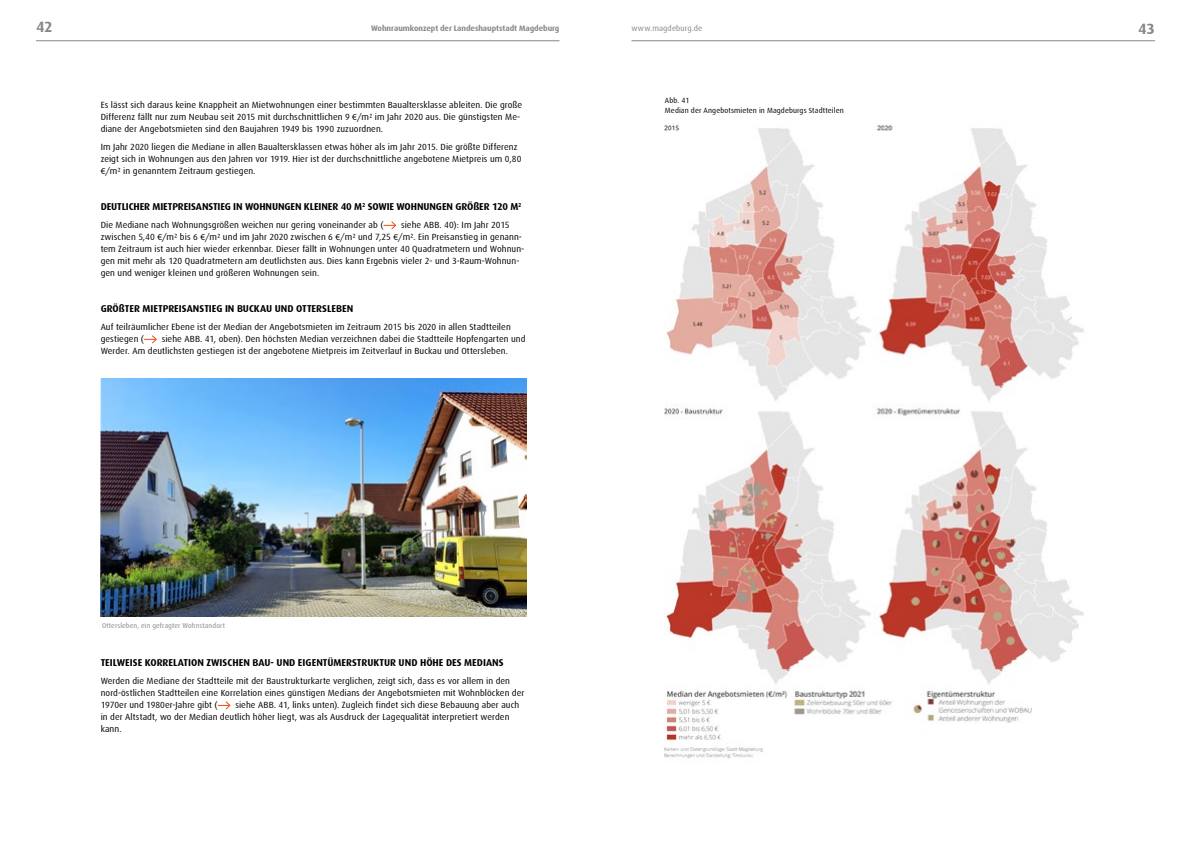
<style>
.page{position:relative;width:1191px;height:842px;background:#fff}
.page>*{position:absolute;margin:0;border:0;box-sizing:border-box;transform-origin:0 0}
.t1{font:700 15px "Dax";color:#878786}
.t2{font:700 10px "Dax";letter-spacing:-.005em;color:#000}
.t3{font:9px/12px "Dax";letter-spacing:.01em;color:#000}
.t4{font:700 8px "Dax";letter-spacing:-.005em;color:#878786}
.t5{font:8px "Dax";letter-spacing:.015em;color:#878786}
.t6{font:7.5px/10px "Dax";letter-spacing:.015em;color:#000}
.t7{font:7px "Dax";letter-spacing:.02em;color:#878786}
.s1{font-family:"Myriad Pro"}
</style>
<div class="page">
<hr style="left:36px;top:41px;width:523px;height:1px;background:#878786">
<hr style="left:631px;top:41px;width:524px;height:1px;background:#878786">
<svg style="left:383px;top:221px;width:13px;height:9px"></svg>
<svg style="left:144px;top:335px;width:13px;height:9px"></svg>
<svg style="left:218px;top:701px;width:13px;height:9px"></svg>
<img style="left:665px;top:125px;width:419px;height:634px">
<img style="left:101px;top:379px;width:425px;height:237px">
<h1 class="t1" style="left:36px;top:18px;width:18px">42</h1>
<p class="t4" style="left:371px;top:23px;width:190px">Wohnraumkonzept der Landeshauptstadt Magdeburg</p>
<p class="t5" style="left:631px;top:23px;width:72px">www.magdeburg.de</p>
<h1 class="t1" style="left:1138px;top:20px;width:18px">43</h1>
<p class="t3" style="left:101px;top:99px;width:423px">Es lässt sich daraus keine Knappheit an Mietwohnungen einer bestimmten Baualtersklasse ableiten. Die große<br>Differenz fällt nur zum Neubau seit 2015 mit durchschnittlichen 9 <span class="s1">€</span>/m² im Jahr 2020 aus. Die günstigsten Me&shy;diane der Angebotsmieten sind den Baujahren 1949 bis 1990 zuzuordnen.</p>
<p class="t3" style="left:101px;top:141px;width:422px">Im Jahr 2020 liegen die Mediane in allen Baualtersklassen etwas höher als im Jahr 2015. Die größte Differenz zeigt sich in Wohnungen aus den Jahren vor 1919. Hier ist der durchschnittliche angebotene Mietpreis um 0,80 <span class="s1">€</span>/m² in genanntem Zeitraum gestiegen.</p>
<p class="t2" style="left:101px;top:201px;width:422px">DEUTLICHER MIETPREISANSTIEG IN WOHNUNGEN KLEINER 40 M<sup>2</sup> SOWIE WOHNUNGEN GRÖßER 120 M<sup>2</sup></p>
<p class="t3" style="left:101px;top:219px;width:284px">Die Mediane nach Wohnungsgrößen weichen nur gering voneinander ab (</p>
<p class="t3" style="left:101px;top:219px;width:425px;text-indent:300px">siehe ABB. 40): Im Jahr 2015 zwischen 5,40 <span class="s1">€</span>/m² bis 6 <span class="s1">€</span>/m² und im Jahr 2020 zwischen 6 <span class="s1">€</span>/m² und 7,25 <span class="s1">€</span>/m². Ein Preisanstieg in genann&shy;tem Zeitraum ist auch hier wieder erkennbar. Dieser fällt in Wohnungen unter 40 Quadratmetern und Wohnun&shy;gen mit mehr als 120 Quadratmetern am deutlichsten aus. Dies kann Ergebnis vieler 2- und 3-Raum-Wohnun&shy;gen und weniger kleinen und größeren Wohnungen sein.</p>
<p class="t2" style="left:101px;top:303px;width:254px">GRÖßTER MIETPREISANSTIEG IN BUCKAU UND OTTERSLEBEN</p>
<p class="t3" style="left:101px;top:321px;width:411px">Auf teilräumlicher Ebene ist der Median der Angebotsmieten im Zeitraum 2015 bis 2020 in allen Stadtteilen gestiegen (</p>
<p class="t3" style="left:101px;top:333px;width:426px;text-indent:61px">siehe ABB. 41, oben). Den höchsten Median verzeichnen dabei die Stadtteile Hopfengarten und<br>Werder. Am deutlichsten gestiegen ist der angebotene Mietpreis im Zeitverlauf in Buckau und Ottersleben.</p>
<p class="t7" style="left:102px;top:622px;width:124px">Ottersleben, ein gefragter Wohnstandort</p>
<p class="t2" style="left:101px;top:657px;width:404px">TEILWEISE KORRELATION ZWISCHEN BAU- UND EIGENTÜMERSTRUKTUR UND HÖHE DES MEDIANS</p>
<p class="t3" style="left:101px;top:675px;width:425px">Werden die Mediane der Stadtteile mit der Baustrukturkarte verglichen, zeigt sich, dass es vor allem in den nord-östlichen Stadtteilen eine Korrelation eines günstigen Medians der Angebotsmieten mit Wohnblöcken der<br>1970er und 1980er-Jahre gibt (</p>
<p class="t3" style="left:101px;top:699px;width:420px;text-indent:135px">siehe ABB. 41, links unten). Zugleich findet sich diese Bebauung aber auch in der Altstadt, wo der Median deutlich höher liegt, was als Ausdruck der Lagequalität interpretiert werden kann.</p>
<p class="t6" style="left:665px;top:96px;width:180px">Abb. 41<br>Median der Angebotsmieten in Magdeburgs Stadtteilen</p>
</div>
